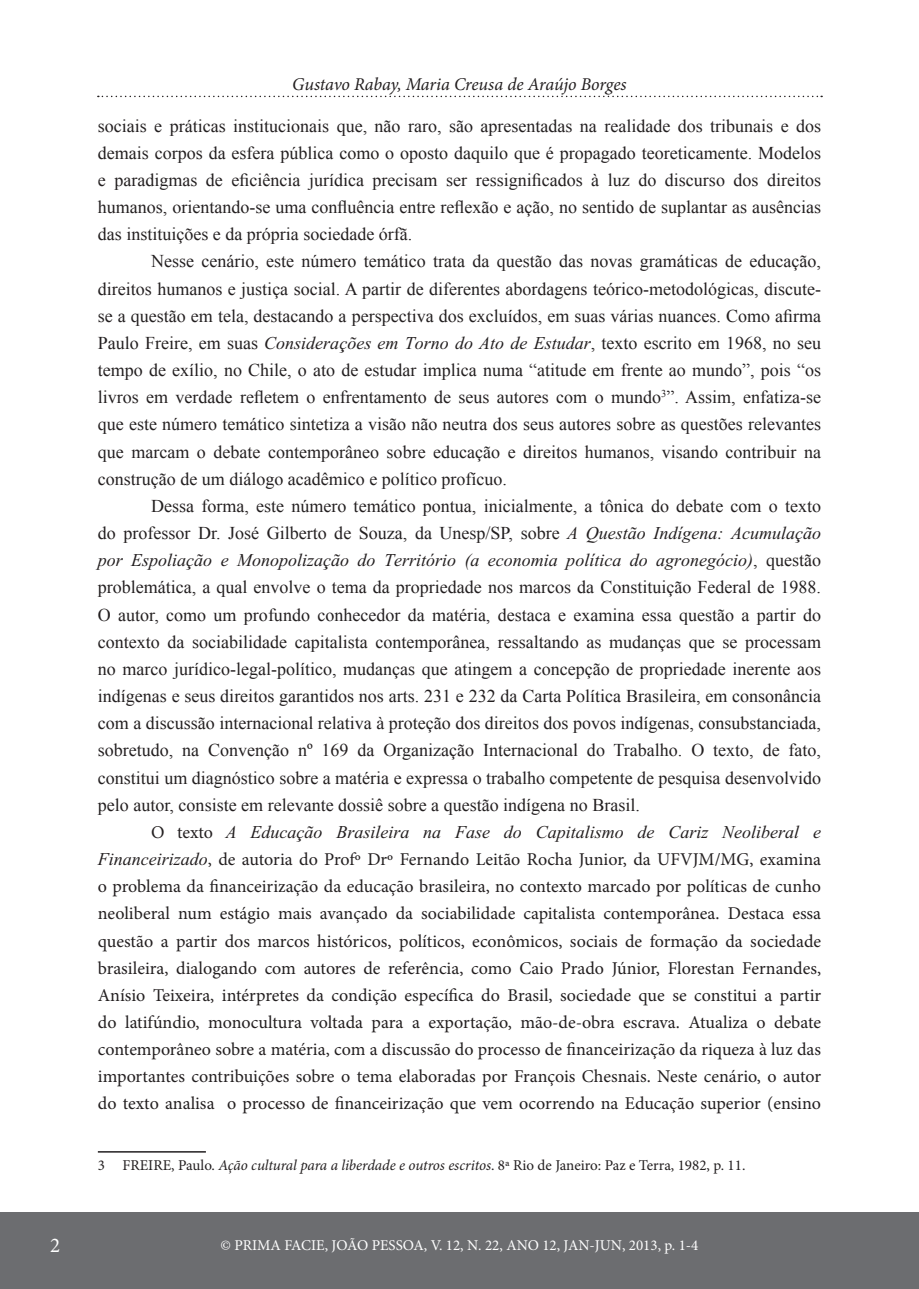
<style>
.page{position:relative;width:919px;height:1289px;background:#fff}
.page>*{position:absolute;margin:0;border:0;box-sizing:border-box;transform-origin:0 0}
.t1{font:21px "Minion Pro";color:#fff}
.prima_corpo{font:18px/27.2px "Times New Roman";color:#231f20;text-align:justify}
.prima_corpo-2{font:18px/27.2px "Minion Pro";color:#231f20;text-align:justify}
.t2{font:italic 18px "Minion Pro";letter-spacing:-.01em;color:#231f20}
.prima_rodape{font:15px "Minion Pro";color:#231f20}
.t3{font:15px "Minion Pro";color:#fff}
.s1{font-style:italic}
.s2{font-family:"Times New Roman";font-style:italic}
</style>
<div class="page">
<div style="left:906px;top:1212px;width:12px;height:76px;background:#6c6d70"></div>
<div style="left:0;top:1212px;width:906px;height:76px;background:#6c6d70"></div>
<svg style="left:98px;top:96px;width:724px;height:1px"></svg>
<hr style="left:98px;top:1151px;width:108px;height:1px;background:#231f20">
<p class="t2" style="left:292px;top:72px;width:336px">Gustavo Rabay, Maria Creusa de Araújo Borges</p>
<p class="prima_corpo" style="left:98px;top:112px;width:724px">sociais e práticas institucionais que, não raro, são apresentadas na realidade dos tribunais e dos demais corpos da esfera pública como o oposto daquilo que é propagado teoreticamente. Modelos e paradigmas de eficiência jurídica precisam ser ressignificados à luz do discurso dos direitos humanos, orientando-se uma confluência entre reflexão e ação, no sentido de suplantar as ausências das instituições e da própria sociedade órfã.</p>
<p class="prima_corpo" style="left:98px;top:247px;width:724px;text-indent:53px">Nesse cenário, este número temático trata da questão das novas gramáticas de educação, direitos humanos e justiça social. A partir de diferentes abordagens teórico-metodológicas, discute&shy;se a questão em tela, destacando a perspectiva dos excluídos, em suas várias nuances. Como afirma Paulo Freire, em suas <span class="s1">Considerações em Torno do Ato de Estudar</span>, texto escrito em 1968, no seu tempo de exílio, no Chile, o ato de estudar implica numa “atitude em frente ao mundo”, pois “os livros em verdade refletem o enfrentamento de seus autores com o mundo<sup>3</sup>”. Assim, enfatiza-se que este número temático sintetiza a visão não neutra dos seus autores sobre as questões relevantes que marcam o debate contemporâneo sobre educação e direitos humanos, visando contribuir na construção de um diálogo acadêmico e político profícuo.</p>
<p class="prima_corpo" style="left:98px;top:492px;width:724px;text-indent:53px">Dessa forma, este número temático pontua, inicialmente, a tônica do debate com o texto do professor Dr. José Gilberto de Souza, da Unesp/SP, sobre <span class="s1">A Questão Indígena: Acumulação por Espoliação e Monopolização do Território (a economia política do agronegócio)</span>, questão problemática, a qual envolve o tema da propriedade nos marcos da Constituição Federal de 1988.<br>O autor, como um profundo conhecedor da matéria, destaca e examina essa questão a partir do contexto da sociabilidade capitalista contemporânea, ressaltando as mudanças que se processam no marco jurídico-legal-político, mudanças que atingem a concepção de propriedade inerente aos indígenas e seus direitos garantidos nos arts. 231 e 232 da Carta Política Brasileira, em consonância com a discussão internacional relativa à proteção dos direitos dos povos indígenas, consubstanciada, sobretudo, na Convenção nº 169 da Organização Internacional do Trabalho. O texto, de fato, constitui um diagnóstico sobre a matéria e expressa o trabalho competente de pesquisa desenvolvido pelo autor, consiste em relevante dossiê sobre a questão indígena no Brasil.</p>
<p class="prima_corpo-2" style="left:98px;top:818px;width:724px;text-indent:53px">O texto <span class="s2">A Educação Brasileira na Fase do Capitalismo de Cariz Neoliberal e Financeirizado</span>, de autoria do Profº Drº Fernando Leitão Rocha Junior, da UFVJM/MG, examina o problema da financeirização da educação brasileira, no contexto marcado por políticas de cunho neoliberal num estágio mais avançado da sociabilidade capitalista contemporânea. Destaca essa questão a partir dos marcos históricos, políticos, econômicos, sociais de formação da sociedade brasileira, dialogando com autores de referência, como Caio Prado Júnior, Florestan Fernandes, Anísio Teixeira, intérpretes da condição específica do Brasil, sociedade que se constitui a partir do latifúndio, monocultura voltada para a exportação, mão-de-obra escrava. Atualiza o debate contemporâneo sobre a matéria, com a discussão do processo de financeirização da riqueza à luz das importantes contribuições sobre o tema elaboradas por François Chesnais. Neste cenário, o autor do texto analisa o processo de financeirização que vem ocorrendo na Educação superior (ensino</p>
<p class="prima_rodape" style="left:98px;top:1154px;width:649px">3 FREIRE, Paulo. <span class="s1">Ação cultural para a liberdade e outros escritos</span>. 8ª Rio de Janeiro: Paz e Terra, 1982, p. 11.</p>
<p class="t1" style="left:50px;top:1231px;width:12px">2</p>
<p class="t3" style="left:220px;top:1234px;width:479px">© PRIMA FACIE, JOÃO PESSOA, V. 12, N. 22, ANO 12, JAN-JUN, 2013, p. 1-4</p>
</div>
